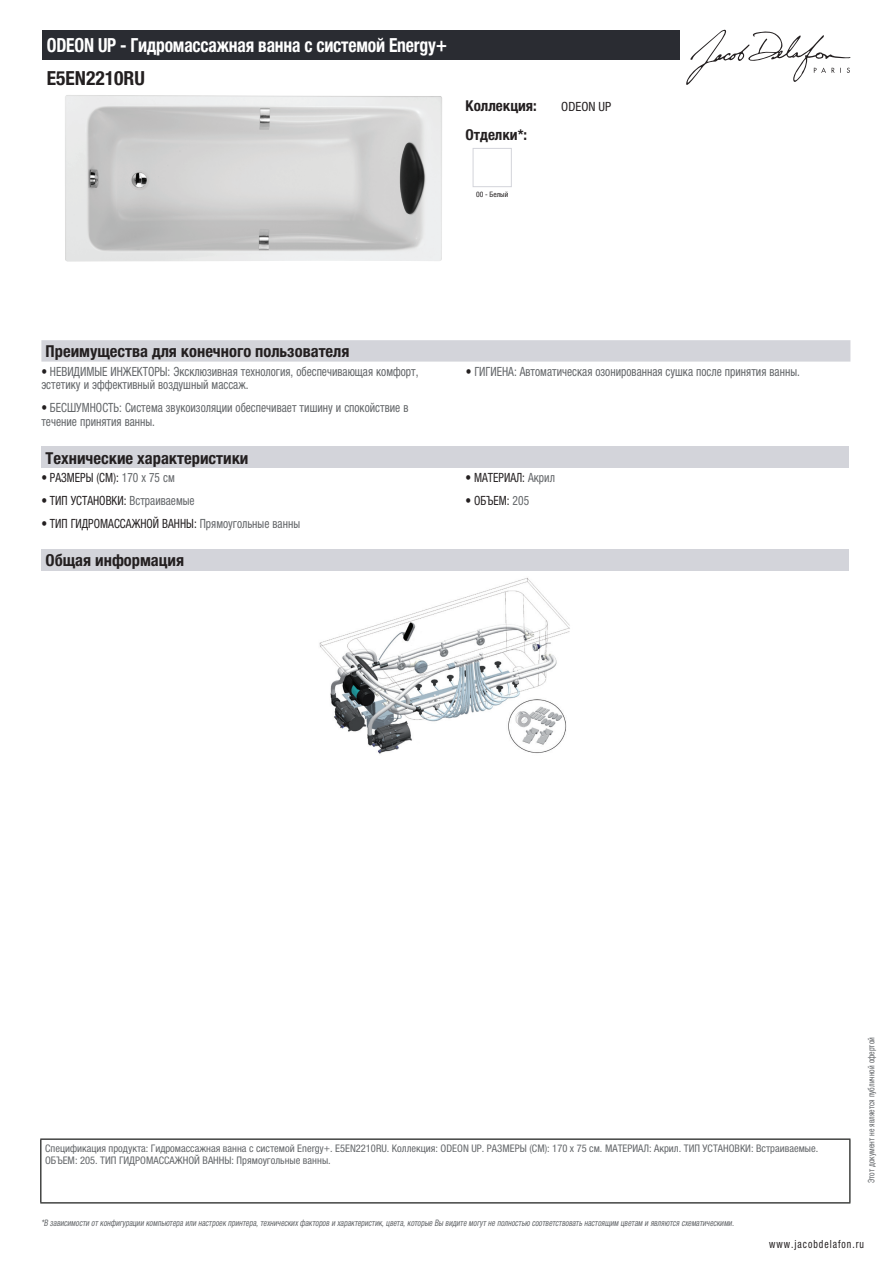
<style>
.page{position:relative;width:893px;height:1263px;background:#fff}
.page>*{position:absolute;margin:0;border:0;box-sizing:border-box;transform-origin:0 0}
.t1{font:700 condensed 19.5px "Helvetica Neue LTCYR";letter-spacing:-.01em;color:#fff;scale:.9 1}
.t2{font:700 condensed 19.5px "Helvetica Neue LTCYR";color:#231f20}
.t3{font:700 condensed 16.5px "Helvetica Neue LTCYR";color:#231f20}
.t4{font:700 condensed 15px "Helvetica Neue LTCYR";color:#231f20}
.t5{font:condensed 12.75px/13.5px "Helvetica Neue LTCYR";color:#626568;scale:.9 1}
.t6{font:condensed 12.75px "Helvetica Neue LTCYR";color:#231f20;scale:.9 1}
.t7{font:condensed 12.75px "Helvetica Neue LTCYR";color:#231f20}
.t8{font:condensed 11.25px "Helvetica Neue LTCYR";letter-spacing:.1em;color:#231f20;scale:.87 1}
.t9{font:condensed 10.5px/12px "Helvetica Neue LTCYR";color:#626568}
.t10{font:italic condensed 9px "Helvetica Neue LTCYR";color:#626568;scale:.87 1}
.t11{font:condensed 9px "Helvetica Neue LTCYR";color:#626568;scale:.87 1}
.t12{font:condensed 7.5px "Helvetica Neue LTCYR";color:#231f20}
.s1{color:#231f20}
.s2{color:#626568}
</style>
<div class="page">
<svg style="left:686px;top:30px;width:164px;height:55px"></svg>
<img style="left:65px;top:95px;width:377px;height:167px">
<div style="left:473px;top:148px;width:39px;height:39px;border:1px solid #d3d4da"></div>
<div style="left:41px;top:340px;width:809px;height:22px;background:#d3d4da"></div>
<div style="left:41px;top:447px;width:808px;height:21px;background:#d3d4da"></div>
<div style="left:41px;top:549px;width:808px;height:21px;background:#d3d4da"></div>
<img style="left:319px;top:577px;width:251px;height:177px">
<div style="left:43px;top:30px;width:637px;height:30px;background:#2a2c32"></div>
<hr style="left:40px;top:1138px;width:810px;height:2px;background:#040503">
<hr style="left:40px;top:1140px;width:1px;height:62px;background:#040503">
<hr style="left:849px;top:1140px;width:1px;height:62px;background:#040503">
<hr style="left:40px;top:1202px;width:810px;height:1px;background:#040503">
<h1 class="t1" style="left:47px;top:34px;width:445px">ODEON UP - Гидромассажная вaнна с системой Energy+</h1>
<h1 class="t2" style="left:47px;top:67px;width:100px">E5EN2210RU</h1>
<p class="t4" style="left:466px;top:97px;width:73px">Коллекция:</p>
<p class="t7" style="left:561px;top:99px;width:52px">ODEON UP</p>
<p class="t4" style="left:466px;top:126px;width:63px">Отделки*:</p>
<p class="t12" style="left:476px;top:190px;width:34px">00 - Белый</p>
<p class="t3" style="left:46px;top:342px;width:305px">Преимущества для конечного пользователя</p>
<p class="t5" style="left:41px;top:365px;width:421px"><span class="s1">•</span> НЕВИДИМЫЕ ИНЖЕКТОРЫ: Эксклюзивная технология, обеспечивающая комфорт, эстетику и эффективный воздушный массаж.</p>
<p class="t5" style="left:466px;top:365px;width:373px"><span class="s1">•</span> ГИГИЕНА: Автоматическая озонированная сушка после принятия ванны.</p>
<p class="t5" style="left:41px;top:401px;width:409px"><span class="s1">•</span> БЕСШУМНОСТЬ: Система звукоизоляции обеспечивает тишину и спокойствие в течение принятия ванны.</p>
<p class="t3" style="left:46px;top:449px;width:204px">Технические характеристики</p>
<p class="t6" style="left:41px;top:471px;width:150px">• РАЗМЕРЫ (СМ): <span class="s2">170 x 75 см</span></p>
<p class="t6" style="left:466px;top:471px;width:101px">• МАТЕРИАЛ: <span class="s2">Акрил</span></p>
<p class="t6" style="left:41px;top:493px;width:172px">• ТИП УСТАНОВКИ: <span class="s2">Встраиваемые</span></p>
<p class="t6" style="left:466px;top:493px;width:72px">• ОБЪЕМ: <span class="s2">205</span></p>
<p class="t6" style="left:41px;top:516px;width:289px">• ТИП ГИДРОМАССАЖНОЙ ВАННЫ: <span class="s2">Прямоугольные ванны</span></p>
<p class="t3" style="left:46px;top:551px;width:140px">Общая информация</p>
<p class="t9" style="left:45px;top:1142px;width:775px">Спецификация продукта: Гидромассажная вaнна с системой Energy+. E5EN2210RU. Коллекция: ODEON UP. РАЗМЕРЫ (СМ): 170 x 75 см. МАТЕРИАЛ: Акрил. ТИП УСТАНОВКИ: Встраиваемые.<br>ОБЪЕМ: 205. ТИП ГИДРОМАССАЖНОЙ ВАННЫ: Прямоугольные ванны.</p>
<p class="t10" style="left:41px;top:1218px;width:800px">*В зависимости отконфигурации компьютера или настроек принтера,техническихфакторов и характеристик,цвета,которые Вы видите могутне полностью соответствоватьнастоящим цветам и являются схематическими.</p>
<p class="t11" style="left:866px;top:1183px;width:169px;rotate:-90deg">Этот документ не является публичной офертой</p>
<p class="t8" style="left:769px;top:1237px;width:110px">www.jacobdelafon.ru</p>
</div>
